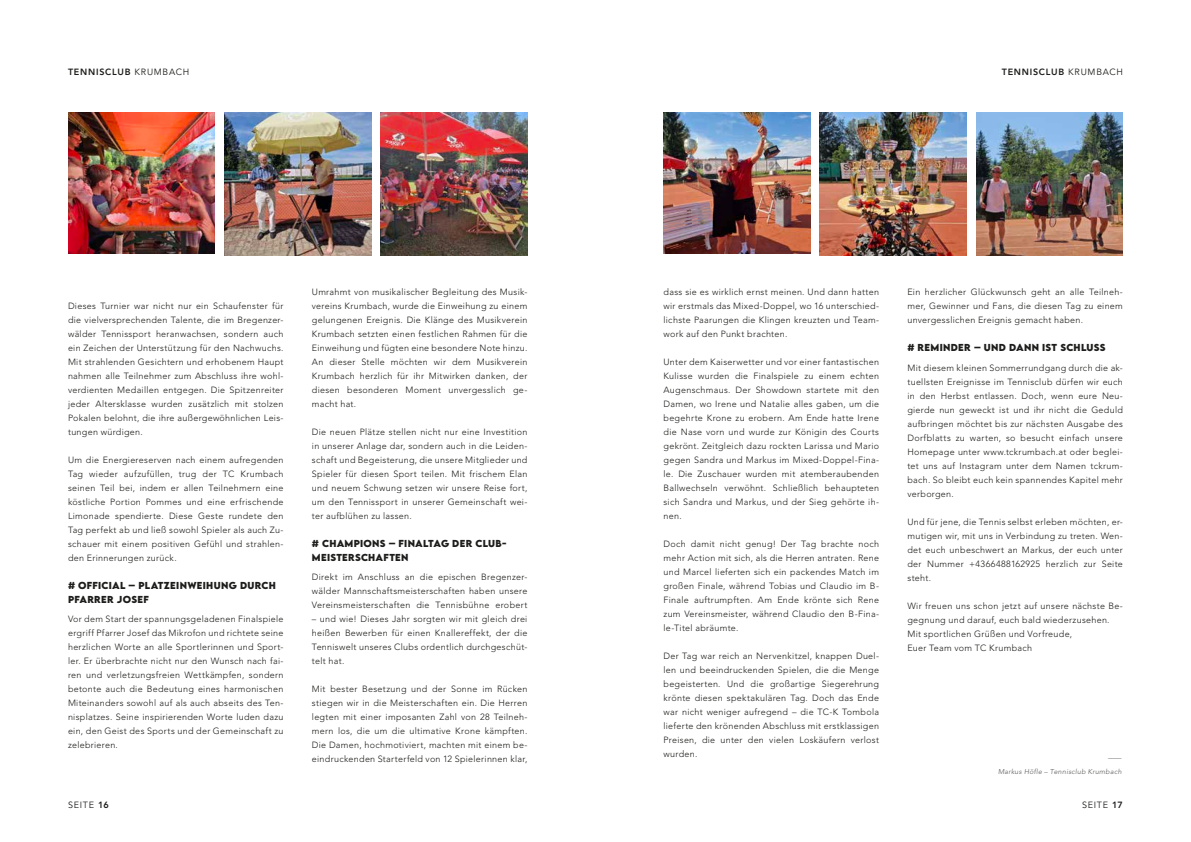
<style>
.page{position:relative;width:1191px;height:842px;background:#fff}
.page>*{position:absolute;margin:0;border:0;box-sizing:border-box;transform-origin:0 0}
.t1{font:300 9px/14px "Avenir LT Std";letter-spacing:.03em;color:#1d1d1b;text-align:justify}
.t2{font:700 9px/14px "LEMONMILK";letter-spacing:.03em;color:#1d1d1b}
.t3{font:800 9px "Avenir LT Std";letter-spacing:.085em;color:#1d1d1b}
.t4{font:9px "Avenir LT Std";letter-spacing:.08em;color:#1d1d1b}
.t5{font:italic 300 7px "Avenir LT Std";letter-spacing:.045em;color:#575756}
.t6{font:300 7px "Avenir LT Std";color:#575756}
.s1{font-weight:400}
.s2{font-weight:800}
</style>
<div class="page">
<img style="left:68px;top:113px;width:147px;height:141px">
<img style="left:381px;top:113px;width:146px;height:143px">
<img style="left:224px;top:113px;width:147px;height:143px">
<img style="left:663px;top:113px;width:147px;height:141px">
<img style="left:820px;top:113px;width:146px;height:143px">
<img style="left:976px;top:113px;width:147px;height:143px">
<p class="t3" style="left:68px;top:66px;width:123px">TENNISCLUB <span class="s1">KRUMBACH</span></p>
<p class="t3" style="left:1001px;top:66px;width:123px">TENNISCLUB <span class="s1">KRUMBACH</span></p>
<p class="t1" style="left:68px;top:298px;width:217px">Dieses Turnier war nicht nur ein Schaufenster für die vielversprechenden Talente, die im Bregenzer&shy;wälder Tennissport heranwachsen, sondern auch ein Zeichen der Unterstützung für den Nachwuchs.<br>Mit strahlenden Gesichtern und erhobenem Haupt nahmen alle Teilnehmer zum Abschluss ihre wohl&shy;verdienten Medaillen entgegen. Die Spitzenreiter jeder Altersklasse wurden zusätzlich mit stolzen Pokalen belohnt, die ihre außergewöhnlichen Leis&shy;tungen würdigen.</p>
<p class="t1" style="left:68px;top:452px;width:217px">Um die Energiereserven nach einem aufregenden Tag wieder aufzufüllen, trug der TC Krumbach seinen Teil bei, indem er allen Teilnehmern eine köstliche Portion Pommes und eine erfrischende Limonade spendierte. Diese Geste rundete den Tag perfekt ab und ließ sowohl Spieler als auch Zu&shy;schauer mit einem positiven Gefühl und strahlen&shy;den Erinnerungen zurück.</p>
<p class="t2" style="left:68px;top:578px;width:209px"># OFFICIAL – PLATZEINWEIHUNG DURCH<br>PFARRER JOSEF</p>
<p class="t1" style="left:68px;top:612px;width:217px">Vor dem Start der spannungsgeladenen Finalspiele ergriff Pfarrer Josef das Mikrofon und richtete seine herzlichen Worte an alle Sportlerinnen und Sport&shy;ler. Er überbrachte nicht nur den Wunsch nach fai&shy;ren und verletzungsfreien Wettkämpfen, sondern betonte auch die Bedeutung eines harmonischen Miteinanders sowohl auf als auch abseits des Ten&shy;nisplatzes. Seine inspirierenden Worte luden dazu ein, den Geist des Sports und der Gemeinschaft zu zelebrieren.</p>
<p class="t1" style="left:312px;top:285px;width:217px">Umrahmt von musikalischer Begleitung des Musik&shy;vereins Krumbach, wurde die Einweihung zu einem gelungenen Ereignis. Die Klänge des Musikverein Krumbach setzten einen festlichen Rahmen für die Einweihung und fügten eine besondere Note hinzu.<br>An dieser Stelle möchten wir dem Musikverein Krumbach herzlich für ihr Mitwirken danken, der diesen besonderen Moment unvergesslich ge&shy;macht hat.</p>
<p class="t1" style="left:312px;top:425px;width:217px">Die neuen Plätze stellen nicht nur eine Investition in unserer Anlage dar, sondern auch in die Leiden&shy;schaft und Begeisterung, die unsere Mitglieder und Spieler für diesen Sport teilen. Mit frischem Elan und neuem Schwung setzen wir unsere Reise fort, um den Tennissport in unserer Gemeinschaft wei&shy;ter aufblühen zu lassen.</p>
<p class="t2" style="left:312px;top:536px;width:196px"># CHAMPIONS – FINALTAG DER CLUB-<br>MEISTERSCHAFTEN</p>
<p class="t1" style="left:312px;top:570px;width:217px">Direkt im Anschluss an die epischen Bregenzer&shy;wälder Mannschaftsmeisterschaften haben unsere Vereinsmeisterschaften die Tennisbühne erobert</p>
<p class="t1" style="left:312px;top:612px;width:217px">– und wie! Dieses Jahr sorgten wir mit gleich drei heißen Bewerben für einen Knallereffekt, der die Tenniswelt unseres Clubs ordentlich durchgeschüt&shy;telt hat.</p>
<p class="t1" style="left:312px;top:682px;width:217px">Mit bester Besetzung und der Sonne im Rücken stiegen wir in die Meisterschaften ein. Die Herren legten mit einer imposanten Zahl von 28 Teilneh&shy;mern los, die um die ultimative Krone kämpften.<br>Die Damen, hochmotiviert, machten mit einem be&shy;eindruckenden Starterfeld von 12 Spielerinnen klar,</p>
<p class="t1" style="left:663px;top:285px;width:217px">dass sie es wirklich ernst meinen. Und dann hatten wir erstmals das Mixed-Doppel, wo 16 unterschied&shy;lichste Paarungen die Klingen kreuzten und Team&shy;work auf den Punkt brachten.</p>
<p class="t1" style="left:663px;top:355px;width:217px">Unter dem Kaiserwetter und vor einer fantastischen Kulisse wurden die Finalspiele zu einem echten Augenschmaus. Der Showdown startete mit den Damen, wo Irene und Natalie alles gaben, um die begehrte Krone zu erobern. Am Ende hatte Irene die Nase vorn und wurde zur Königin des Courts gekrönt. Zeitgleich dazu rockten Larissa und Mario gegen Sandra und Markus im Mixed-Doppel-Fina&shy;le. Die Zuschauer wurden mit atemberaubenden Ballwechseln verwöhnt. Schließlich behaupteten sich Sandra und Markus, und der Sieg gehörte ih&shy;nen.</p>
<p class="t1" style="left:663px;top:537px;width:217px">Doch damit nicht genug! Der Tag brachte noch mehr Action mit sich, als die Herren antraten. Rene und Marcel lieferten sich ein packendes Match im großen Finale, während Tobias und Claudio im B-Finale auftrumpften. Am Ende krönte sich Rene zum Vereinsmeister, während Claudio den B-Fina&shy;le-Titel abräumte.</p>
<p class="t1" style="left:663px;top:649px;width:217px">Der Tag war reich an Nervenkitzel, knappen Duel&shy;len und beeindruckenden Spielen, die die Menge begeisterten. Und die großartige Siegerehrung krönte diesen spektakulären Tag. Doch das Ende war nicht weniger aufregend – die TC-K Tombola lieferte den krönenden Abschluss mit erstklassigen Preisen, die unter den vielen Loskäufern verlost wurden.</p>
<p class="t1" style="left:907px;top:285px;width:217px">Ein herzlicher Glückwunsch geht an alle Teilneh&shy;mer, Gewinner und Fans, die diesen Tag zu einem unvergesslichen Ereignis gemacht haben.</p>
<p class="t2" style="left:907px;top:340px;width:200px"># REMINDER – UND DANN IST SCHLUSS</p>
<p class="t1" style="left:907px;top:360px;width:217px">Mit diesem kleinen Sommerrundgang durch die ak&shy;tuellsten Ereignisse im Tennisclub dürfen wir euch in den Herbst entlassen. Doch, wenn eure Neu&shy;gierde nun geweckt ist und ihr nicht die Geduld aufbringen möchtet bis zur nächsten Ausgabe des Dorfblatts zu warten, so besucht einfach unsere Homepage unter www.tckrumbach.at oder beglei&shy;tet uns auf Instagram unter dem Namen tckrum&shy;bach. So bleibt euch kein spannendes Kapitel mehr verborgen.</p>
<p class="t1" style="left:907px;top:514px;width:217px">Und für jene, die Tennis selbst erleben möchten, er&shy;mutigen wir, mit uns in Verbindung zu treten. Wen&shy;det euch unbeschwert an Markus, der euch unter der Nummer +4366488162925 herzlich zur Seite steht.</p>
<p class="t1" style="left:907px;top:598px;width:217px;text-align:left">Wir freuen uns schon jetzt auf unsere nächste Be&shy;gegnung und darauf, euch bald wiederzusehen.<br>Mit sportlichen Grüßen und Vorfreude,<br>Euer Team vom TC Krumbach</p>
<p class="t6" style="left:1108px;top:753px;width:15px">––––</p>
<p class="t5" style="left:998px;top:767px;width:125px">Markus Höfle – Tennisclub Krumbach</p>
<p class="t4" style="left:68px;top:799px;width:42px">SEITE <span class="s2">16</span></p>
<p class="t4" style="left:1082px;top:799px;width:42px">SEITE <span class="s2">17</span></p>
</div>
